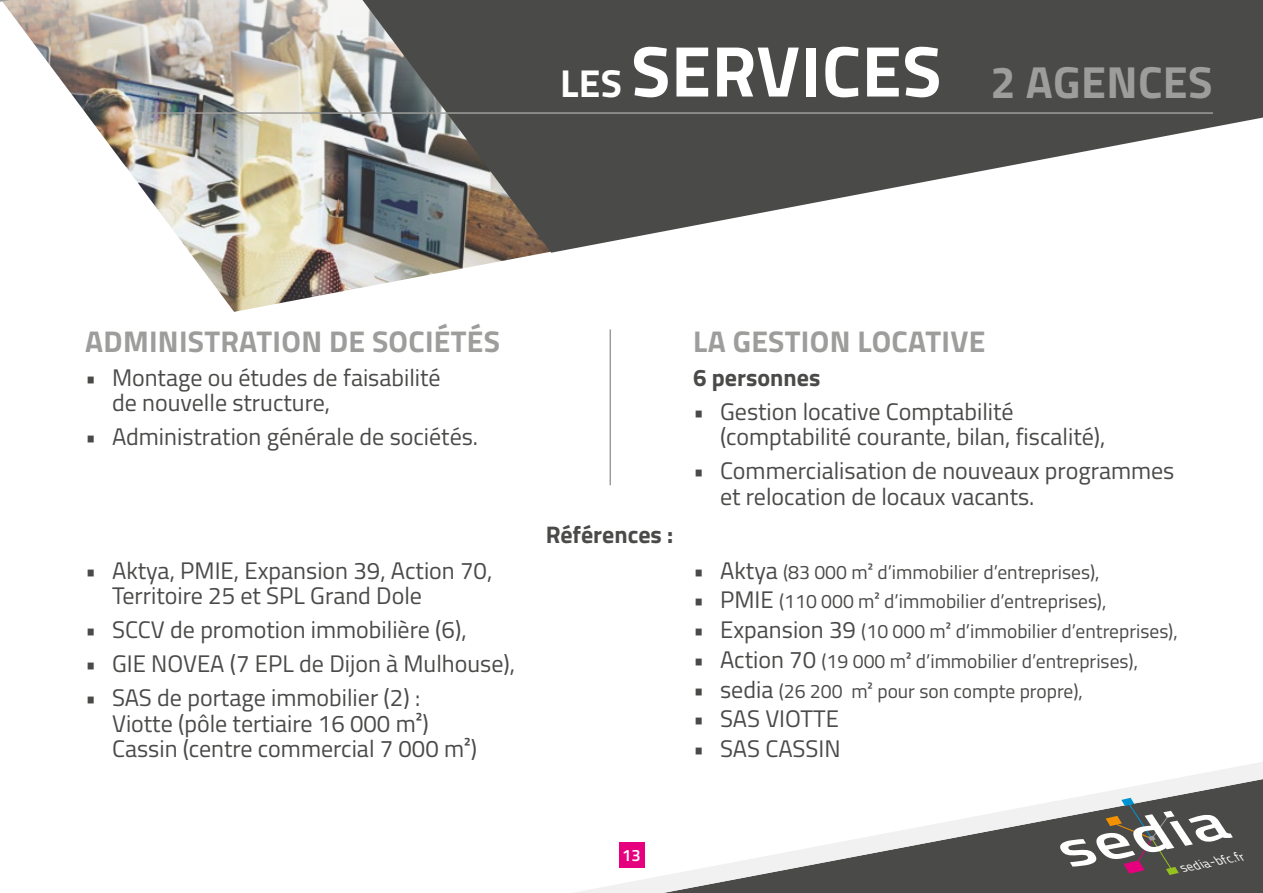
<style>
.page{position:relative;width:1263px;height:893px;background:#fff}
.page>*{position:absolute;margin:0;border:0;box-sizing:border-box;transform-origin:0 0}
.t1{font:700 72px "Titillium";letter-spacing:.01em;color:#fff}
.t2{font:700 45px "Titillium";letter-spacing:.01em;color:#9d9d9c}
.t3{font:700 30px "Titillium";letter-spacing:.01em;color:#9d9d9c}
.t4{font:24px/25.5px "Titillium";color:#4a4a49}
.t5{font:700 24px "Titillium";color:#4a4a49}
.t6{font:19.5px "Titillium";color:#4a4a49}
.t7{font:600 16.5px "Titillium";color:#fff}
.t8{font:italic 12.6px "Titillium";color:#fff}
.s1{font-size:39px}
.s2{font-size:24px}
</style>
<div class="page">
<img style="left:3px;top:0;width:541px;height:312px">
<svg style="left:575px;top:762px;width:688px;height:131px"></svg>
<svg style="left:1060px;top:798px;width:173px;height:77px"></svg>
<hr style="left:609px;top:329px;width:2px;height:156px;background:#9d9d9c">
<svg style="left:0;top:0;width:9px;height:2px"></svg>
<svg style="left:362px;top:0;width:901px;height:253px;fill:#4a4a49"></svg>
<hr style="left:147px;top:112px;width:1066px;height:2px;background:#9d9d9c">
<div style="left:619px;top:842px;width:25px;height:25px;background:#e6007d"></div>
<p class="t1" style="left:560px;top:16px;width:383px"><span class="s1">LES</span> SERVICES</p>
<p class="t2" style="left:991px;top:48px;width:224px">2 AGENCES</p>
<p class="t3" style="left:85px;top:318px;width:416px">ADMINISTRATION DE SOCIÉTÉS</p>
<p class="t4" style="left:112px;top:364px;width:330px;text-indent:-27px">• Montage ou études de faisabilité de nouvelle structure,</p>
<p class="t4" style="left:85px;top:423px;width:395px">• Administration générale de sociétés.</p>
<p class="t4" style="left:112px;top:556px;width:382px;text-indent:-27px">• Aktya, PMIE, Expansion 39, Action 70,<br>Territoire 25 et SPL Grand Dole</p>
<p class="t4" style="left:85px;top:616px;width:383px">• SCCV de promotion immobilière (6),</p>
<p class="t4" style="left:85px;top:650px;width:432px">• GIE NOVEA (7 EPL de Dijon à Mulhouse),</p>
<p class="t4" style="left:112px;top:684px;width:367px;text-indent:-27px">• SAS de portage immobilier (2) :<br>Viotte (pôle tertiaire 16 000 m²)<br>Cassin (centre commercial 7 000 m²)</p>
<p class="t5" style="left:546px;top:516px;width:129px">Références :</p>
<p class="t3" style="left:693px;top:318px;width:294px">LA GESTION LOCATIVE</p>
<p class="t5" style="left:693px;top:359px;width:129px">6 personnes</p>
<p class="t4" style="left:720px;top:398px;width:387px;text-indent:-27px">• Gestion locative Comptabilité (comptabilité courante, bilan, fiscalité),</p>
<p class="t4" style="left:720px;top:457px;width:456px;text-indent:-27px">• Commercialisation de nouveaux programmes et relocation de locaux vacants.</p>
<p class="t6" style="left:693px;top:557px;width:408px"><span class="s2">• Aktya</span> (83 000 m² d’immobilier d’entreprises),</p>
<p class="t6" style="left:693px;top:587px;width:415px"><span class="s2">• PMIE</span> (110 000 m² d’immobilier d’entreprises),</p>
<p class="t6" style="left:693px;top:617px;width:486px"><span class="s2">• Expansion 39</span> (10 000 m² d’immobilier d’entreprises),</p>
<p class="t6" style="left:693px;top:647px;width:446px"><span class="s2">• Action 70</span> (19 000 m² d’immobilier d’entreprises),</p>
<p class="t6" style="left:693px;top:676px;width:391px"><span class="s2">• sedia</span> (26 200 m² pour son compte propre),</p>
<p class="t4" style="left:693px;top:705px;width:147px">• SAS VIOTTE</p>
<p class="t4" style="left:693px;top:735px;width:149px">• SAS CASSIN</p>
<p class="t7" style="left:622px;top:843px;width:20px">13</p>
<p class="t8" style="left:1180px;top:859px;width:66px;rotate:-11deg">sedia-bfc.fr</p>
</div>
